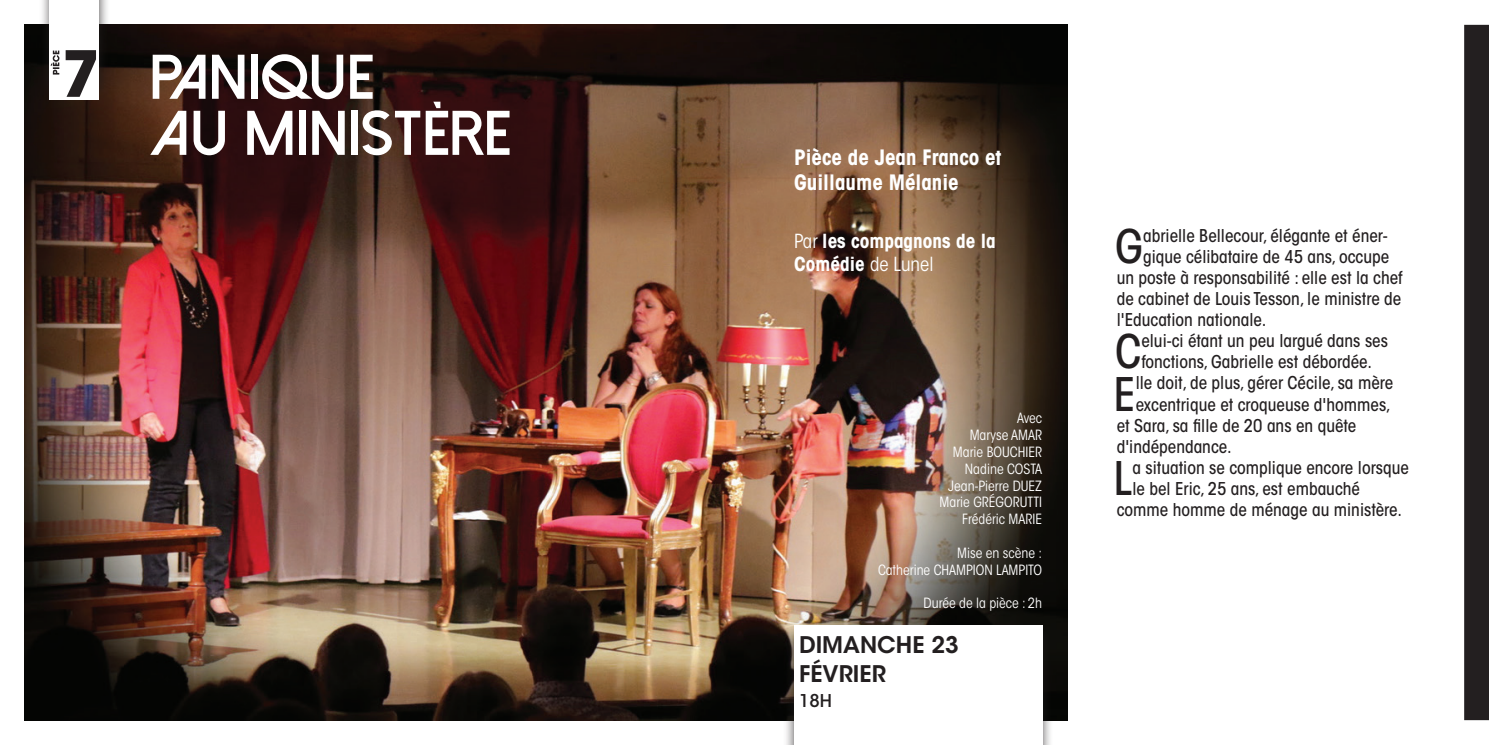
<style>
.page{position:relative;width:1489px;height:745px;background:#fff}
.page>*{position:absolute;margin:0;border:0;box-sizing:border-box;transform-origin:0 0}
.t1{font:800 63px/56px "Dolce Vita";letter-spacing:-.01em;color:#fff}
.t2{font:500 condensed 45.85px "ITC Avant Garde Std";color:#231f20}
.t3{font:600 22.75px/29.4px "ITC Avant Garde Std";color:#231f20}
.t4{font:700 condensed 21px/25.2px "ITC Avant Garde Std";color:#fff}
.t5{font:700 condensed 19.25px/23.1px "ITC Avant Garde Std";color:#fff}
.t6{font:500 condensed 17.5px/21px "ITC Avant Garde Std";color:#231f20}
.t7{font:500 17.5px "ITC Avant Garde Std";color:#231f20}
.t8{font:condensed 14px "ITC Avant Garde Std";color:#fff}
.s1{font-weight:400}
</style>
<div class="page">
<img style="left:25px;top:25px;width:1042px;height:694px">
<div style="left:39px;top:0;width:71px;height:100px;background:#231f20;opacity:.75"></div>
<div style="left:50px;top:0;width:49px;height:99px;background:#fff"></div>
<div style="left:783px;top:624px;width:269px;height:120px;background:#231f20;opacity:.75"></div>
<div style="left:794px;top:625px;width:248px;height:119px;background:#fff"></div>
<svg style="left:1464px;top:25px;width:24px;height:694px;background:#292526"></svg>
<svg style="left:51px;top:51px;width:8px;height:23px"></svg>
<svg style="left:66px;top:50px;width:30px;height:47px"></svg>
<h1 class="t1" style="left:149px;top:49px;width:364px">PANIQUE<br>AU MINISTÈRE</h1>
<p class="t4" style="left:794px;top:144px;width:209px">Pièce de Jean Franco et<br>Guillaume Mélanie</p>
<p class="t5" style="left:794px;top:229px;width:203px"><span class="s1">Par</span> les compagnons de la<br>Comédie <span class="s1">de Lunel</span></p>
<p class="t8" style="left:1016px;top:409px;width:26px">Avec</p>
<p class="t8" style="left:969px;top:426px;width:57px">Maryse Amar</p>
<p class="t8" style="left:952px;top:443px;width:49px">Marie Bouchier</p>
<p class="t8" style="left:964px;top:460px;width:58px">Nadine Costa</p>
<p class="t8" style="left:948px;top:477px;width:81px">Jean-Pierre Duez</p>
<p class="t8" style="left:939px;top:493px;width:64px">Marie Grégorutti</p>
<p class="t8" style="left:962px;top:510px;width:63px">Frédéric Marie</p>
<p class="t8" style="left:957px;top:544px;width:86px">Mise en scène :</p>
<p class="t8" style="left:878px;top:561px;width:72px">Catherine Champion</p>
<p class="t8" style="left:996px;top:561px;width:14px">Lampito</p>
<p class="t8" style="left:923px;top:594px;width:120px">Durée de la pièce : 2h</p>
<h3 class="t3" style="left:799px;top:629px;width:161px">DIMANCHE 23<br>FÉVRIER</h3>
<p class="t7" style="left:799px;top:688px;width:34px">18h</p>
<h2 class="t2" style="left:1114px;top:218px;width:30px">G</h2>
<p class="t6" style="left:1143px;top:225px;width:246px">abrielle Bellecour, élégante et éner-</p>
<p class="t6" style="left:1143px;top:246px;width:247px">gique célibataire de 45 ans, occupe</p>
<p class="t6" style="left:1116px;top:267px;width:287px">un poste à responsabilité : elle est la chef</p>
<p class="t6" style="left:1116px;top:288px;width:286px">de cabinet de Louis Tesson, le ministre de</p>
<p class="t6" style="left:1116px;top:309px;width:151px">l'Education nationale.</p>
<h2 class="t2" style="left:1114px;top:323px;width:28px">C</h2>
<p class="t6" style="left:1141px;top:330px;width:248px">elui-ci étant un peu largué dans ses fonctions, Gabrielle est débordée.</p>
<h2 class="t2" style="left:1113px;top:365px;width:24px">E</h2>
<p class="t6" style="left:1135px;top:372px;width:259px">lle doit, de plus, gérer Cécile, sa mère</p>
<p class="t6" style="left:1135px;top:393px;width:256px">excentrique et croqueuse d'hommes,</p>
<p class="t6" style="left:1116px;top:414px;width:241px">et Sara, sa fille de 20 ans en quête</p>
<p class="t6" style="left:1116px;top:435px;width:116px">d'indépendance.</p>
<h2 class="t2" style="left:1113px;top:449px;width:20px">L</h2>
<p class="t6" style="left:1132px;top:456px;width:278px">a situation se complique encore lorsque</p>
<p class="t6" style="left:1132px;top:477px;width:229px">le bel Eric, 25 ans, est embauché</p>
<p class="t6" style="left:1116px;top:498px;width:287px">comme homme de ménage au ministère.</p>
</div>
